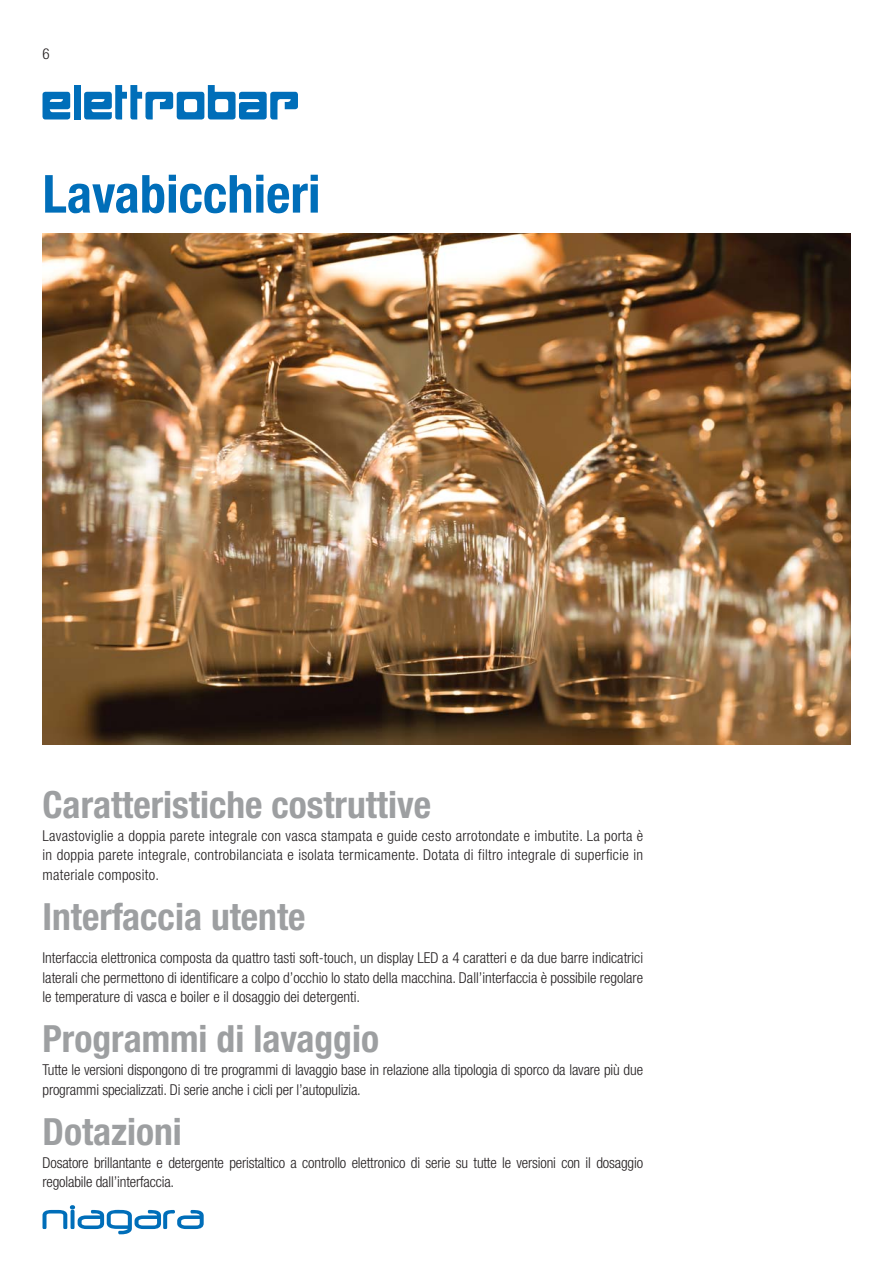
<style>
.page{position:relative;width:893px;height:1263px;background:#fff}
.page>*{position:absolute;margin:0;border:0;box-sizing:border-box;transform-origin:0 0}
.t1{font:700 condensed 52.5px "Helvetica Neue";color:#006eb9}
.t2{font:700 condensed 37.5px "Helvetica Neue";color:#9d9fa1}
.t3{font:300 condensed 15px/19.5px "Helvetica Neue";letter-spacing:-.01em;color:#231f20;text-align:justify}
</style>
<div class="page">
<div style="left:74px;top:85px;width:7px;height:34px;background:#006eb9"></div>
<svg style="left:43px;top:92px;width:27px;height:27px"></svg>
<svg style="left:84px;top:85px;width:214px;height:34px"></svg>
<svg style="left:43px;top:1205px;width:161px;height:29px"></svg>
<img style="left:43px;top:234px;width:807px;height:510px">
<p class="t3" style="left:43px;top:45px;width:9px">6</p>
<h1 class="t1" style="left:43px;top:175px;width:279px">Lavabicchieri</h1>
<h2 class="t2" style="left:43px;top:791px;width:390px">Caratteristiche costruttive</h2>
<p class="t3" style="left:43px;top:827px;width:602px">Lavastoviglie a doppia parete integrale con vasca stampata e guide cesto arrotondate e imbutite. La porta è in doppia parete integrale, controbilanciata e isolata termicamente. Dotata di filtro integrale di superficie in materiale composito.</p>
<h2 class="t2" style="left:43px;top:903px;width:264px">Interfaccia utente</h2>
<p class="t3" style="left:43px;top:949px;width:602px">Interfaccia elettronica composta da quattro tasti soft-touch, un display LED a 4 caratteri e da due barre indicatrici laterali che permettono di identificare a colpo d’occhio lo stato della macchina. Dall’interfaccia è possibile regolare le temperature di vasca e boiler e il dosaggio dei detergenti.</p>
<h2 class="t2" style="left:43px;top:1026px;width:338px">Programmi di lavaggio</h2>
<p class="t3" style="left:43px;top:1061px;width:602px">Tutte le versioni dispongono di tre programmi di lavaggio base in relazione alla tipologia di sporco da lavare più due programmi specializzati. Di serie anche i cicli per l’autopulizia.</p>
<h2 class="t2" style="left:43px;top:1118px;width:141px">Dotazioni</h2>
<p class="t3" style="left:43px;top:1154px;width:602px">Dosatore brillantante e detergente peristaltico a controllo elettronico di serie su tutte le versioni con il dosaggio regolabile dall’interfaccia.</p>
</div>
